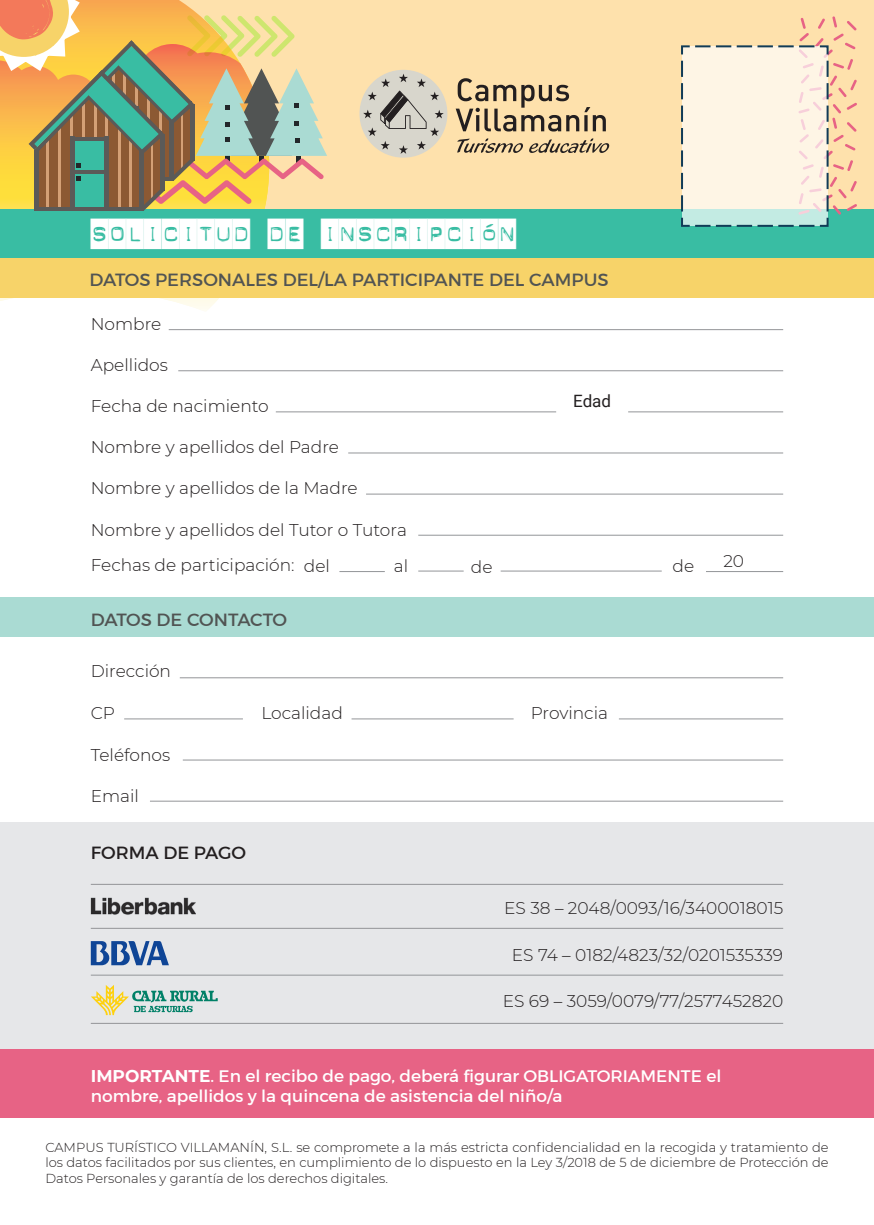
<style>
.page{position:relative;width:874px;height:1225px;background:#fff}
.page>*{position:absolute;margin:0;border:0;box-sizing:border-box;transform-origin:0 0}
.t1{font:30px "Blackout";color:#fff}
.t2{font:18px "Montserrat";color:#515453}
.t3{font:18px "Montserrat";letter-spacing:-.02em;color:#515453}
.t4{font:18px "Montserrat";color:#231f20}
.t5{font:300 17px/35.4px "Montserrat";color:#231f20}
.t6{font:17px/20.4px "Montserrat";color:#fff}
.t7{font:17px "Roboto";color:#231f20}
.t8{font:300 13px/15.6px "Montserrat";color:#231f20;text-align:justify}
.s1{font-weight:700}
</style>
<div class="page">
<div style="left:0;top:0;width:873px;height:210px;background:#fee1ac"></div>
<svg style="left:0;top:298px;width:219px;height:13px"></svg>
<div style="left:359px;top:70px;width:88px;height:88px;background:#d8d6cc;border-radius:50%"></div>
<svg style="left:363px;top:74px;width:80px;height:80px"></svg>
<svg style="left:457px;top:138px;width:65px;height:15px"></svg>
<svg style="left:529px;top:138px;width:80px;height:15px"></svg>
<svg style="left:455px;top:78px;width:150px;height:53px"></svg>
<div style="left:0;top:210px;width:873px;height:48px;background:#39bda3"></div>
<hr style="left:169px;top:329px;width:613px;height:1px;background:#939598">
<hr style="left:178px;top:370px;width:604px;height:1px;background:#939598">
<hr style="left:348px;top:452px;width:434px;height:1px;background:#939598">
<hr style="left:366px;top:493px;width:416px;height:1px;background:#939598">
<hr style="left:418px;top:535px;width:364px;height:1px;background:#939598">
<hr style="left:339px;top:571px;width:45px;height:1px;background:#939598">
<hr style="left:418px;top:570px;width:45px;height:1px;background:#939598">
<hr style="left:500px;top:570px;width:161px;height:1px;background:#939598">
<hr style="left:705px;top:571px;width:77px;height:1px;background:#939598">
<hr style="left:276px;top:411px;width:280px;height:1px;background:#939598">
<hr style="left:627px;top:411px;width:155px;height:1px;background:#939598">
<div style="left:0;top:258px;width:873px;height:40px;background:#f7d369"></div>
<hr style="left:180px;top:677px;width:602px;height:1px;background:#939598">
<hr style="left:183px;top:759px;width:599px;height:1px;background:#939598">
<hr style="left:150px;top:800px;width:632px;height:1px;background:#939598">
<hr style="left:351px;top:718px;width:162px;height:1px;background:#939598">
<hr style="left:618px;top:718px;width:164px;height:1px;background:#939598">
<hr style="left:124px;top:718px;width:119px;height:1px;background:#939598">
<div style="left:0;top:597px;width:873px;height:40px;background:#aadbd3"></div>
<div style="left:0;top:1049px;width:873px;height:68px;background:#e76385"></div>
<div style="left:0;top:822px;width:873px;height:227px;background:#e6e7e9"></div>
<img style="left:91px;top:897px;width:105px;height:18px">
<svg style="left:91px;top:985px;width:126px;height:30px"></svg>
<svg style="left:91px;top:941px;width:78px;height:24px"></svg>
<hr style="left:91px;top:928px;width:691px;height:1px;background:#939598">
<hr style="left:91px;top:884px;width:691px;height:1px;background:#939598">
<hr style="left:91px;top:974px;width:691px;height:1px;background:#939598">
<hr style="left:91px;top:1023px;width:691px;height:1px;background:#939598">
<svg style="left:0;top:0;width:327px;height:211px"></svg>
<hr style="left:160px;top:134px;width:4px;height:57px;background:#5b5a58">
<svg style="left:679px;top:16px;width:177px;height:211px"></svg>
<h1 class="t1" style="left:91px;top:219px;width:426px">SOLICITUD DE INSCRIPCIÓN</h1>
<p class="t2" style="left:89px;top:268px;width:520px">DATOS PERSONALES DEL/LA PARTICIPANTE DEL CAMPUS</p>
<p class="t5" style="left:91px;top:306px;width:72px">Nombre</p>
<p class="t5" style="left:91px;top:347px;width:79px">Apellidos</p>
<p class="t5" style="left:91px;top:387px;width:179px">Fecha de nacimiento</p>
<p class="t7" style="left:573px;top:389px;width:39px">Edad</p>
<p class="t5" style="left:91px;top:429px;width:249px">Nombre y apellidos del Padre</p>
<p class="t5" style="left:91px;top:470px;width:268px">Nombre y apellidos de la Madre</p>
<p class="t5" style="left:91px;top:511px;width:317px">Nombre y apellidos del Tutor o Tutora<br>Fechas de participación: del</p>
<p class="t5" style="left:393px;top:548px;width:16px">al</p>
<p class="t5" style="left:470px;top:548px;width:23px">de</p>
<p class="t5" style="left:672px;top:547px;width:23px">de</p>
<p class="t5" style="left:723px;top:543px;width:22px">20</p>
<p class="t3" style="left:91px;top:608px;width:198px">DATOS DE CONTACTO</p>
<p class="t5" style="left:91px;top:652px;width:82px">Dirección</p>
<p class="t5" style="left:91px;top:695px;width:26px">CP</p>
<p class="t5" style="left:261px;top:695px;width:83px">Localidad</p>
<p class="t5" style="left:530px;top:694px;width:79px">Provincia</p>
<p class="t5" style="left:91px;top:736px;width:81px">Teléfonos</p>
<p class="t5" style="left:91px;top:777px;width:50px">Email</p>
<p class="t4" style="left:91px;top:841px;width:157px">FORMA DE PAGO</p>
<p class="t5" style="left:504px;top:889px;width:280px">ES 38 – 2048/0093/16/3400018015</p>
<p class="t5" style="left:511px;top:936px;width:272px">ES 74 – 0182/4823/32/0201535339</p>
<p class="t5" style="left:502px;top:983px;width:282px">ES 69 – 3059/0079/77/2577452820</p>
<p class="t6" style="left:91px;top:1065px;width:631px"><span class="s1">IMPORTANTE</span>. En el recibo de pago, deberá figurar OBLIGATORIAMENTE el nombre, apellidos y la quincena de asistencia del niño/a</p>
<p class="t8" style="left:45px;top:1138px;width:784px">CAMPUS TURÍSTICO VILLAMANÍN, S.L. se compromete a la más estricta confidencialidad en la recogida y tratamiento de los datos facilitados por sus clientes, en cumplimiento de lo dispuesto en la Ley 3/2018 de 5 de diciembre de Protección de Datos Personales y garantía de los derechos digitales.</p>
</div>
